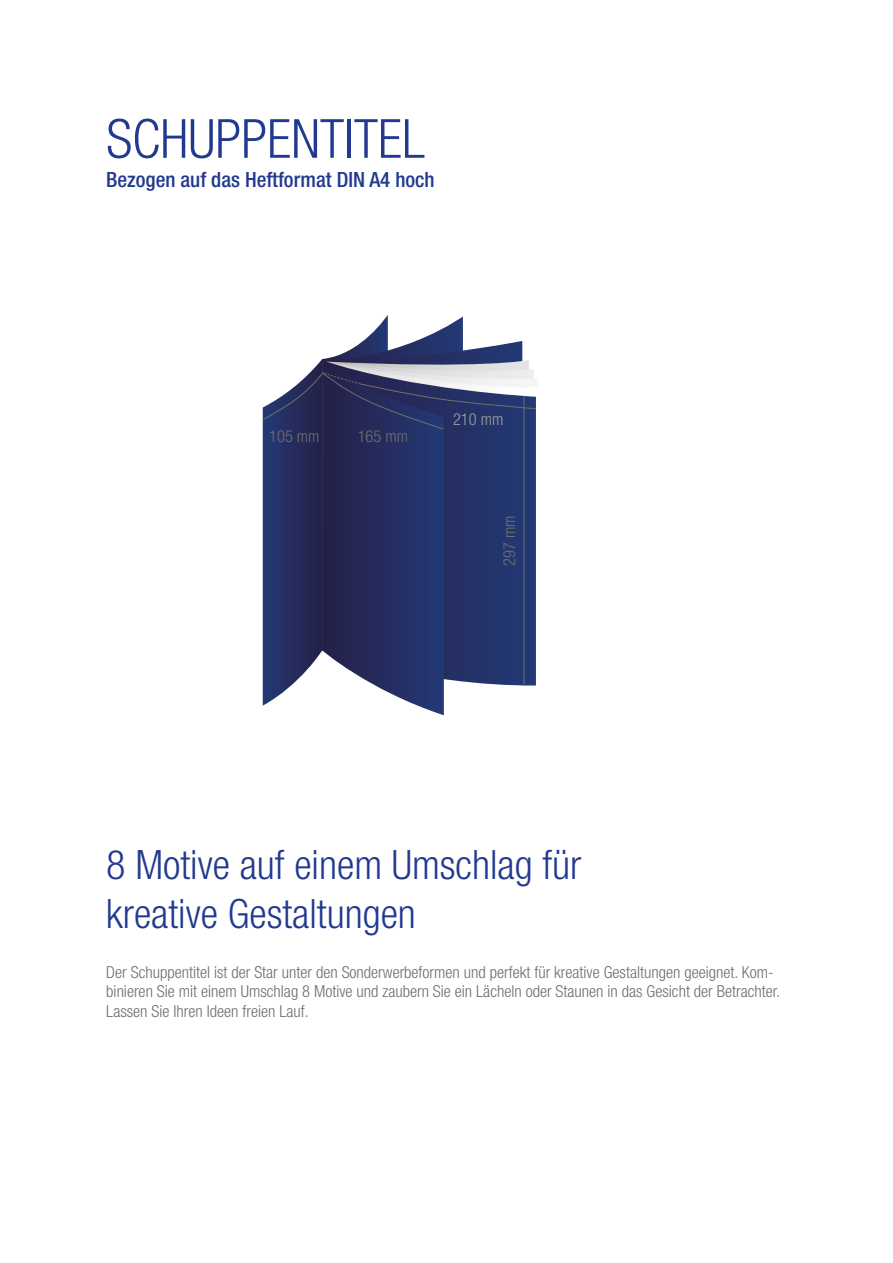
<style>
.page{position:relative;width:893px;height:1263px;background:#fff}
.page>*{position:absolute;margin:0;border:0;box-sizing:border-box;transform-origin:0 0}
.t1{font:300 condensed 54px "Helvetica Neue LT Std";color:#213a8f}
.t2{font:300 condensed 40.5px/48.6px "Helvetica Neue LT Std";color:#213a8f}
.t3{font:500 condensed 21px "Helvetica Neue LT Std";color:#213a8f}
.t4{font:300 condensed 16.5px/19.8px "Helvetica Neue LT Std";color:#706f6f}
.t5{font:300 condensed 16.5px "Helvetica Neue LT Std";color:#9f9f9f}
</style>
<div class="page">
<svg style="left:262px;top:315px;width:274px;height:400px"></svg>
<h1 class="t1" style="left:106px;top:108px;width:320px">SCHUPPENTITEL</h1>
<p class="t3" style="left:106px;top:167px;width:330px">Bezogen auf das Heftformat DIN A4 hoch</p>
<p class="t4" style="left:269px;top:426px;width:52px">105 mm</p>
<p class="t4" style="left:358px;top:426px;width:52px">165 mm</p>
<p class="t5" style="left:453px;top:410px;width:52px">210 mm</p>
<p class="t4" style="left:499px;top:566px;width:52px;rotate:-90deg">297 mm</p>
<h2 class="t2" style="left:106px;top:840px;width:477px">8 Motive auf einem Umschlag für kreative Gestaltungen</h2>
<p class="t4" style="left:106px;top:962px;width:675px">Der Schuppentitel ist der Star unter den Sonderwerbeformen und perfekt für kreative Gestaltungen geeignet. Kom&shy;binieren Sie mit einem Umschlag 8 Motive und zaubern Sie ein Lächeln oder Staunen in das Gesicht der Betrachter.<br>Lassen Sie Ihren Ideen freien Lauf.</p>
</div>
